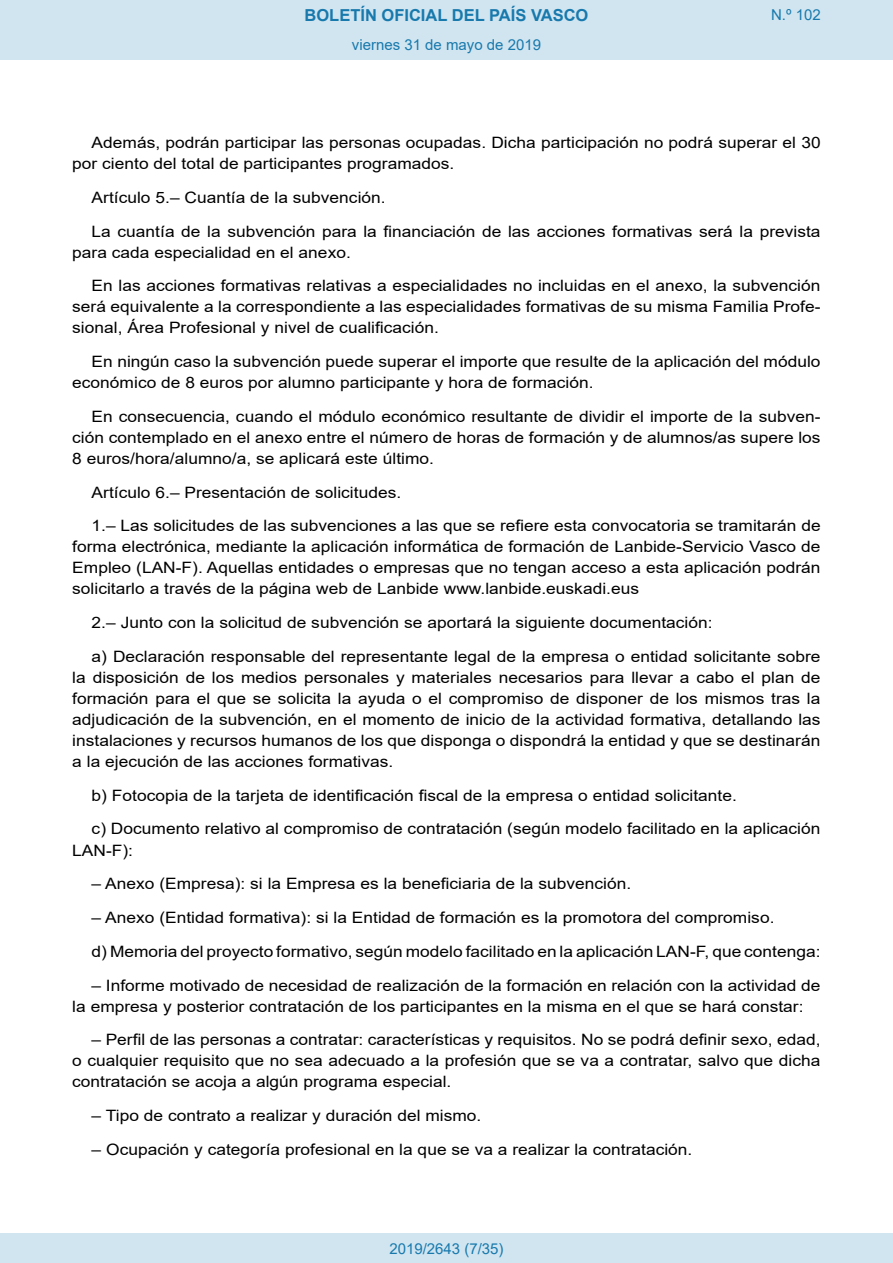
<style>
.page{position:relative;width:893px;height:1263px;background:#fff}
.page>*{position:absolute;margin:0;border:0;box-sizing:border-box;transform-origin:0 0}
.t1{font:700 16.5px "Arial";color:#1879ad}
.BOPVDetalle{font:15.6px/21px "Arial";color:#000;scale:1.11 1}
.Paginacion_Centro{font:15px "Arial";color:#1879ad}
</style>
<div class="page">
<div style="left:0;top:0;width:893px;height:60px;background:#d0e5f0"></div>
<div style="left:0;top:1233px;width:893px;height:30px;background:#d0e5f0"></div>
<p class="t1" style="left:305px;top:3px;width:285px">BOLETÍN OFICIAL DEL PAÍS VASCO</p>
<p class="Paginacion_Centro" style="left:352px;top:35px;width:191px">viernes 31 de mayo de 2019</p>
<p class="Paginacion_Centro" style="left:771px;top:5px;width:51px">N.º 102</p>
<p class="BOPVDetalle" style="left:72px;top:132px;width:676px;text-indent:19px">Además, podrán participar las personas ocupadas. Dicha participación no podrá superar el 30 por ciento del total de participantes programados.</p>
<p class="BOPVDetalle" style="left:92px;top:187px;width:266px">Artículo 5.– Cuantía de la subvención.</p>
<p class="BOPVDetalle" style="left:72px;top:221px;width:676px;text-indent:19px">La cuantía de la subvención para la financiación de las acciones formativas será la prevista para cada especialidad en el anexo.</p>
<p class="BOPVDetalle" style="left:72px;top:275px;width:676px;text-align:justify;text-indent:19px">En las acciones formativas relativas a especialidades no incluidas en el anexo, la subvención será equivalente a la correspondiente a las especialidades formativas de su misma Familia Profe&shy;sional, Área Profesional y nivel de cualificación.</p>
<p class="BOPVDetalle" style="left:72px;top:351px;width:676px;text-indent:19px">En ningún caso la subvención puede superar el importe que resulte de la aplicación del módulo económico de 8 euros por alumno participante y hora de formación.</p>
<p class="BOPVDetalle" style="left:72px;top:406px;width:676px;text-align:justify;text-indent:19px">En consecuencia, cuando el módulo económico resultante de dividir el importe de la subven&shy;ción contemplado en el anexo entre el número de horas de formación y de alumnos/as supere los 8 euros/hora/alumno/a, se aplicará este último.</p>
<p class="BOPVDetalle" style="left:92px;top:482px;width:280px">Artículo 6.– Presentación de solicitudes.</p>
<p class="BOPVDetalle" style="left:72px;top:515px;width:676px;text-align:justify;text-indent:19px">1.– Las solicitudes de las subvenciones a las que se refiere esta convocatoria se tramitarán de forma electrónica, mediante la aplicación informática de formación de Lanbide-Servicio Vasco de Empleo (LAN-F). Aquellas entidades o empresas que no tengan acceso a esta aplicación podrán solicitarlo a través de la página web de Lanbide www.lanbide.euskadi.eus</p>
<p class="BOPVDetalle" style="left:92px;top:612px;width:561px">2.– Junto con la solicitud de subvención se aportará la siguiente documentación:</p>
<p class="BOPVDetalle" style="left:72px;top:646px;width:676px;text-align:justify;text-indent:19px">a) Declaración responsable del representante legal de la empresa o entidad solicitante sobre la disposición de los medios personales y materiales necesarios para llevar a cabo el plan de formación para el que se solicita la ayuda o el compromiso de disponer de los mismos tras la adjudicación de la subvención, en el momento de inicio de la actividad formativa, detallando las instalaciones y recursos humanos de los que disponga o dispondrá la entidad y que se destinarán a la ejecución de las acciones formativas.</p>
<p class="BOPVDetalle" style="left:92px;top:785px;width:583px">b) Fotocopia de la tarjeta de identificación fiscal de la empresa o entidad solicitante.</p>
<p class="BOPVDetalle" style="left:72px;top:818px;width:675px;text-indent:19px">c) Documento relativo al compromiso de contratación (según modelo facilitado en la aplicación<br>LAN-F):</p>
<p class="BOPVDetalle" style="left:92px;top:873px;width:488px">– Anexo (Empresa): si la Empresa es la beneficiaria de la subvención.</p>
<p class="BOPVDetalle" style="left:92px;top:907px;width:617px">– Anexo (Entidad formativa): si la Entidad de formación es la promotora del compromiso.</p>
<p class="BOPVDetalle" style="left:92px;top:941px;width:658px">d) Memoria del proyecto formativo, según modelo facilitado en la aplicación LAN-F, que contenga:</p>
<p class="BOPVDetalle" style="left:72px;top:974px;width:676px;text-indent:19px">– Informe motivado de necesidad de realización de la formación en relación con la actividad de la empresa y posterior contratación de los participantes en la misma en el que se hará constar:</p>
<p class="BOPVDetalle" style="left:72px;top:1029px;width:676px;text-align:justify;text-indent:19px">– Perfil de las personas a contratar: características y requisitos. No se podrá definir sexo, edad, o cualquier requisito que no sea adecuado a la profesión que se va a contratar, salvo que dicha contratación se acoja a algún programa especial.</p>
<p class="BOPVDetalle" style="left:92px;top:1105px;width:353px">– Tipo de contrato a realizar y duración del mismo.</p>
<p class="BOPVDetalle" style="left:92px;top:1139px;width:543px">– Ocupación y categoría profesional en la que se va a realizar la contratación.</p>
<p class="Paginacion_Centro" style="left:389px;top:1238px;width:116px">2019/2643 (7/35)</p>
</div>
